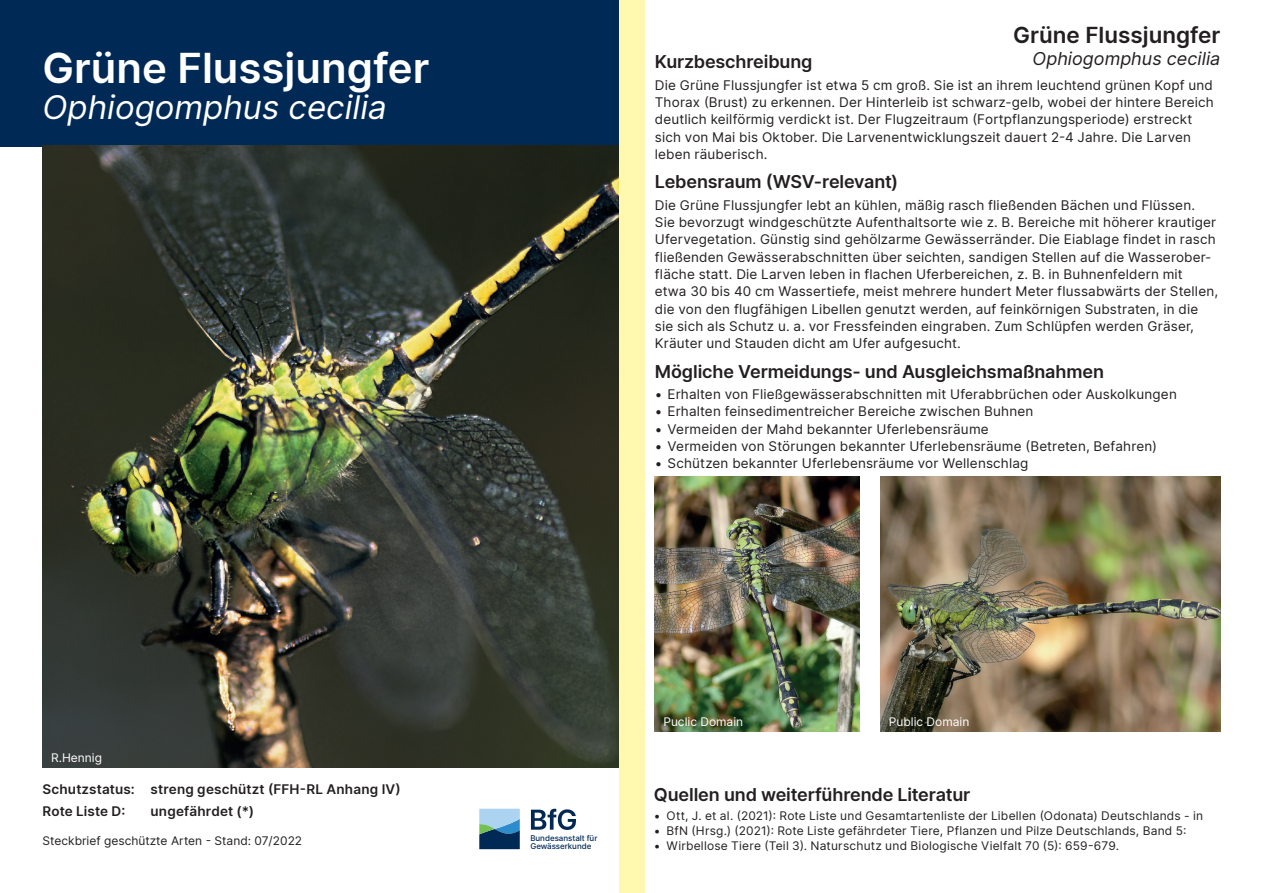
<style>
.page{position:relative;width:1263px;height:893px;background:#fff}
.page>*{position:absolute;margin:0;border:0;box-sizing:border-box;transform-origin:0 0}
.t1{font:600 42px "Inter";color:#fff}
.t2{font:italic 33px "Inter";color:#fff}
.t3{font:600 22.5px "Inter";color:#231f20}
.t4{font:600 18px "Inter";letter-spacing:-.01em;color:#231f20}
.t5{font:italic 18px "Inter";color:#231f20}
.t6{font:13.5px/17.2px "Inter";letter-spacing:.015em;color:#231f20}
.t7{font:600 13.5px/21.5px "Inter";letter-spacing:.015em;color:#231f20}
.t8{font:12px "Inter";letter-spacing:.015em;color:#231f20}
.t9{font:12px "Inter";color:#fff}
.t10{font:500 7.95px/7.9px "Inter";color:#002a55}
</style>
<div class="page">
<div style="left:0;top:0;width:631px;height:147px;background:#002a55"></div>
<svg style="left:531px;top:809px;width:45px;height:21px"></svg>
<svg style="left:479px;top:809px;width:41px;height:40px;background:#5484a2"></svg>
<div style="left:619px;top:0;width:25px;height:892px;background:#fff8ae"></div>
<img style="left:43px;top:146px;width:575px;height:621px">
<img style="left:655px;top:476px;width:204px;height:256px">
<img style="left:880px;top:476px;width:340px;height:256px">
<h1 class="t1" style="left:43px;top:37px;width:388px">Grüne Flussjungfer</h1>
<h2 class="t2" style="left:43px;top:83px;width:346px">Ophiogomphus cecilia</h2>
<p class="t9" style="left:51px;top:749px;width:53px">R.Hennig</p>
<p class="t7" style="left:43px;top:778px;width:360px">Schutzstatus: streng geschützt (FFH-RL Anhang IV)<br>Rote Liste D:</p>
<p class="t7" style="left:151px;top:800px;width:105px">ungefährdet (*)</p>
<p class="t8" style="left:43px;top:832px;width:261px">Steckbrief geschützte Arten - Stand: 07/2022</p>
<h3 class="t3" style="left:1013px;top:18px;width:209px">Grüne Flussjungfer</h3>
<h3 class="t5" style="left:1033px;top:45px;width:189px">Ophiogomphus cecilia</h3>
<h3 class="t4" style="left:655px;top:49px;width:159px">Kurzbeschreibung</h3>
<p class="t6" style="left:655px;top:76px;width:561px">Die Grüne Flussjungfer ist etwa 5 cm groß. Sie ist an ihrem leuchtend grünen Kopf und Thorax (Brust) zu erkennen. Der Hinterleib ist schwarz-gelb, wobei der hintere Bereich deutlich keilförmig verdickt ist. Der Flugzeitraum (Fortpflanzungsperiode) erstreckt sich von Mai bis Oktober. Die Larvenentwicklungszeit dauert 2-4 Jahre. Die Larven leben räuberisch.</p>
<h3 class="t4" style="left:655px;top:169px;width:245px">Lebensraum (WSV-relevant)</h3>
<p class="t6" style="left:655px;top:196px;width:565px">Die Grüne Flussjungfer lebt an kühlen, mäßig rasch fließenden Bächen und Flüssen.<br>Sie bevorzugt windgeschützte Aufenthaltsorte wie z. B. Bereiche mit höherer krautiger Ufervegetation. Günstig sind gehölzarme Gewässerränder. Die Eiablage findet in rasch fließenden Gewässerabschnitten über seichten, sandigen Stellen auf die Wasserober&shy;fläche statt. Die Larven leben in flachen Uferbereichen, z. B. in Buhnenfeldern mit<br>etwa 30 bis 40 cm Wassertiefe, meist mehrere hundert Meter flussabwärts der Stellen, die von den flugfähigen Libellen genutzt werden, auf feinkörnigen Substraten, in die sie sich als Schutz u. a. vor Fressfeinden eingraben. Zum Schlüpfen werden Gräser, Kräuter und Stauden dicht am Ufer aufgesucht.</p>
<h3 class="t4" style="left:655px;top:358px;width:451px">Mögliche Vermeidungs- und Ausgleichsmaßnahmen</h3>
<p class="t6" style="left:655px;top:385px;width:523px">• Erhalten von Fließgewässerabschnitten mit Uferabbrüchen oder Auskolkungen</p>
<p class="t6" style="left:655px;top:402px;width:380px">• Erhalten feinsedimentreicher Bereiche zwischen Buhnen</p>
<p class="t6" style="left:655px;top:420px;width:335px">• Vermeiden der Mahd bekannter Uferlebensräume</p>
<p class="t6" style="left:655px;top:437px;width:504px">• Vermeiden von Störungen bekannter Uferlebensräume (Betreten, Befahren)</p>
<p class="t6" style="left:655px;top:454px;width:375px">• Schützen bekannter Uferlebensräume vor Wellenschlag</p>
<p class="t10" style="left:530px;top:835px;width:69px">Bundesanstalt für<br>Gewässerkunde</p>
<p class="t9" style="left:663px;top:713px;width:81px">Puclic Domain</p>
<p class="t9" style="left:889px;top:713px;width:82px">Public Domain</p>
<h3 class="t4" style="left:654px;top:781px;width:318px">Quellen und weiterführende Literatur</h3>
<p class="t8" style="left:654px;top:807px;width:551px">• Ott, J. et al. (2021): Rote Liste und Gesamtartenliste der Libellen (Odonata) Deutschlands - in</p>
<p class="t8" style="left:654px;top:822px;width:534px">• BfN (Hrsg.) (2021): Rote Liste gefährdeter Tiere, Pflanzen und Pilze Deutschlands, Band 5:</p>
<p class="t8" style="left:654px;top:837px;width:467px">• Wirbellose Tiere (Teil 3). Naturschutz und Biologische Vielfalt 70 (5): 659-679.</p>
</div>
